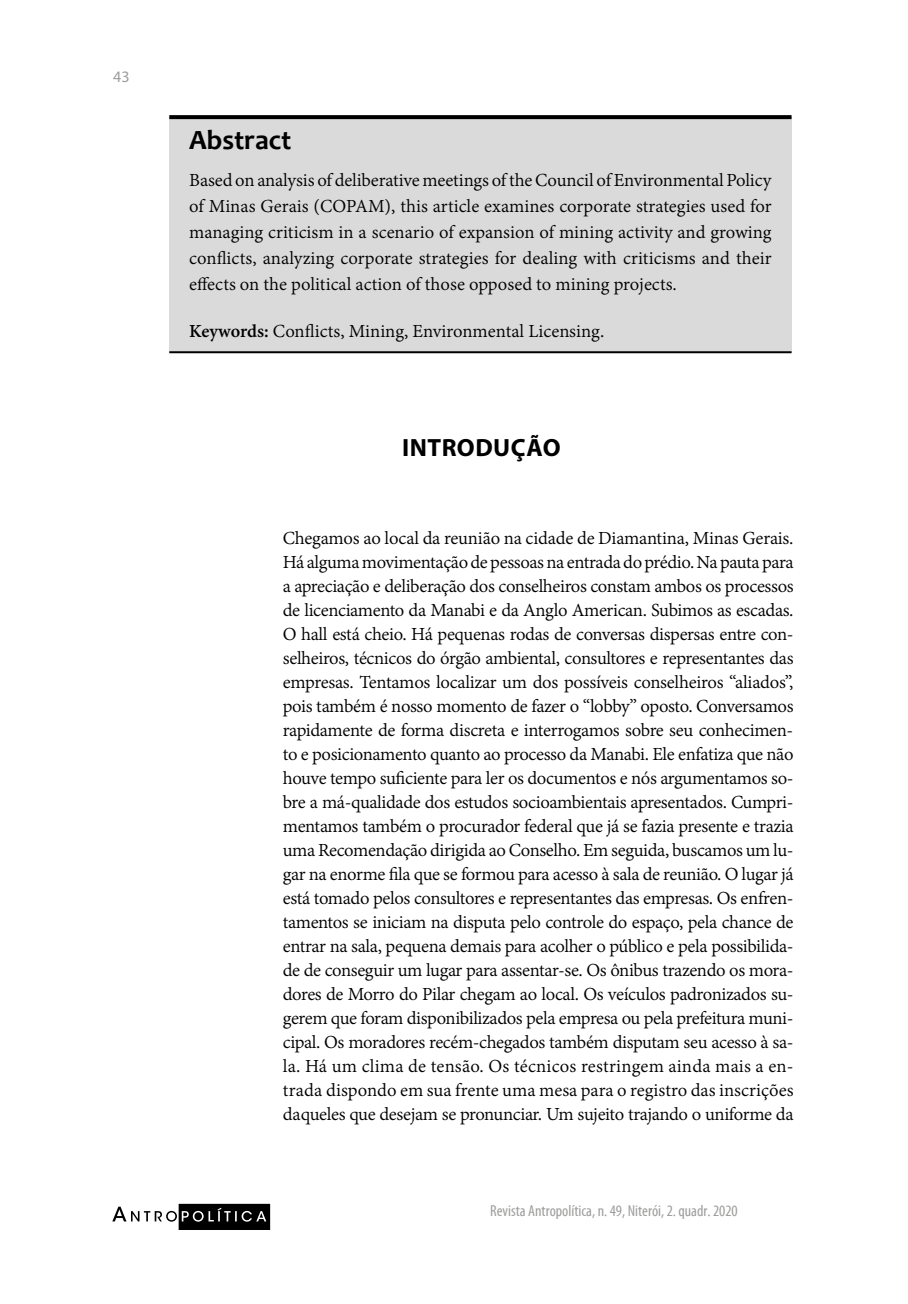
<style>
.page{position:relative;width:908px;height:1304px;background:#fff}
.page>*{position:absolute;margin:0;border:0;box-sizing:border-box;transform-origin:0 0}
.t1{font:700 28px "Candara";color:#000}
.t2{font:700 25px "Myriad Pro";letter-spacing:.02em;color:#000}
.t3{font:20px/24px "Adobe Devanagari";letter-spacing:-.01em;color:#000;text-align:justify}
.t4{font:condensed 16px "Myriad Pro";color:#9d9d9c}
.t5{font:16px "Myriad Pro";color:#9d9d9c}
.s1{font-weight:700}
</style>
<div class="page">
<div style="left:179px;top:1204px;width:90px;height:25px;background:#000"></div>
<div style="left:178px;top:1204px;width:92px;height:26px;border:1px solid #000"></div>
<svg style="left:112px;top:1207px;width:154px;height:15px"></svg>
<div style="left:169px;top:117px;width:622px;height:235px;background:#dadada"></div>
<svg style="left:169px;top:115px;width:622px;height:4px;background:#080808"></svg>
<hr style="left:169px;top:351px;width:622px;height:2px;background:#000">
<p class="t5" style="left:113px;top:67px;width:18px">43</p>
<h1 class="t1" style="left:189px;top:122px;width:104px">Abstract</h1>
<p class="t3" style="left:189px;top:169px;width:584px;line-height:26px">Based on analysis of deliberative meetings of the Council of Environmental Policy of Minas Gerais (COPAM), this article examines corporate strategies used for managing criticism in a scenario of expansion of mining activity and growing conflicts, analyzing corporate strategies for dealing with criticisms and their effects on the political action of those opposed to mining projects.</p>
<p class="t3" style="left:189px;top:321px;width:416px"><span class="s1">Keywords:</span> Conflicts, Mining, Environmental Licensing.</p>
<p class="t2" style="left:402px;top:434px;width:160px">INTRODUÇÃO</p>
<p class="t3" style="left:283px;top:528px;width:512px">Chegamos ao local da reunião na cidade de Diamantina, Minas Gerais.<br>Há alguma movimentação de pessoas na entrada do prédio. Na pauta para a apreciação e deliberação dos conselheiros constam ambos os processos de licenciamento da Manabi e da Anglo American. Subimos as escadas.<br>O hall está cheio. Há pequenas rodas de conversas dispersas entre con&shy;selheiros, técnicos do órgão ambiental, consultores e representantes das empresas. Tentamos localizar um dos possíveis conselheiros “aliados”, pois também é nosso momento de fazer o “lobby” oposto. Conversamos rapidamente de forma discreta e interrogamos sobre seu conhecimen&shy;to e posicionamento quanto ao processo da Manabi. Ele enfatiza que não houve tempo suficiente para ler os documentos e nós argumentamos so&shy;bre a má-qualidade dos estudos socioambientais apresentados. Cumpri&shy;mentamos também o procurador federal que já se fazia presente e trazia uma Recomendação dirigida ao Conselho. Em seguida, buscamos um lu&shy;gar na enorme fila que se formou para acesso à sala de reunião. O lugar já está tomado pelos consultores e representantes das empresas. Os enfren&shy;tamentos se iniciam na disputa pelo controle do espaço, pela chance de entrar na sala, pequena demais para acolher o público e pela possibilida&shy;de de conseguir um lugar para assentar-se. Os ônibus trazendo os mora&shy;dores de Morro do Pilar chegam ao local. Os veículos padronizados su&shy;gerem que foram disponibilizados pela empresa ou pela prefeitura muni&shy;cipal. Os moradores recém-chegados também disputam seu acesso à sa&shy;la. Há um clima de tensão. Os técnicos restringem ainda mais a en&shy;trada dispondo em sua frente uma mesa para o registro das inscrições daqueles que desejam se pronunciar. Um sujeito trajando o uniforme da</p>
<p class="t4" style="left:490px;top:1202px;width:249px">Revista Antropolítica, n. 49, Niterói, 2. quadr. 2020</p>
</div>
